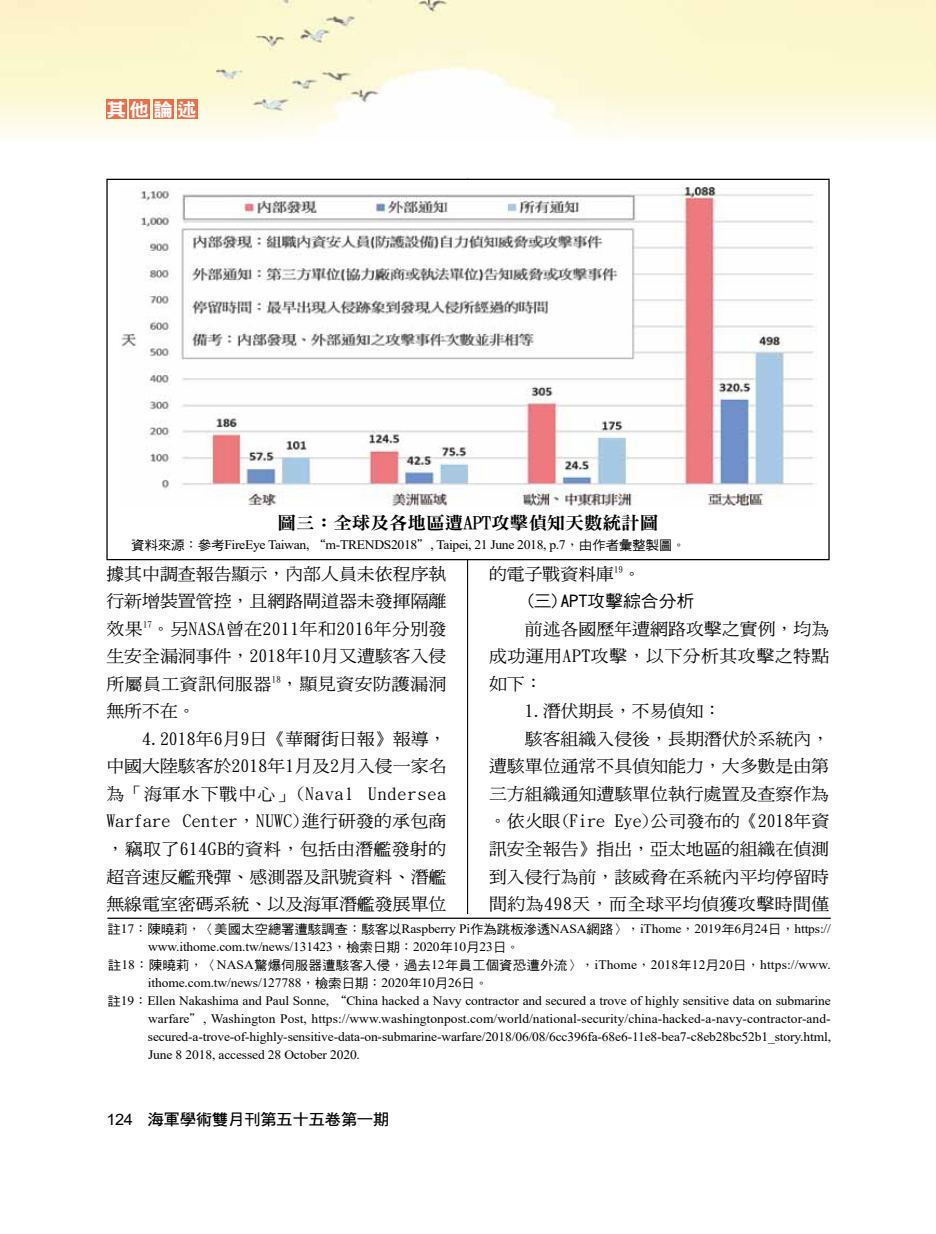
<style>
.page{position:relative;width:936px;height:1234px;background:#fff}
.page>*{position:absolute;margin:0;border:0;box-sizing:border-box;transform-origin:0 0}
.t1{font:18.6px "DFN Hei XB HK BF";color:#fff;scale:1.05 1}
.t2{font:17.7px "DFN Ming XB HK BF";color:#000;scale:1.05 1}
.t3{font:16.95px/27.5px "DF Ming Md HK BF";color:#000;text-align:justify;scale:1.05 1}
.t4{font:16.95px "DF Ming Md HK BF";letter-spacing:.03em;color:#000;scale:1.05 1}
.t5{font:16.95px "DF Hei Md HK BF";color:#000;scale:1.05 1}
.t6{font:15.6px "DF Hei Bd HK BF";letter-spacing:-.025em;color:#000;scale:1.05 1}
.t7{font:13.05px "Times New Roman";letter-spacing:-.025em;color:#000;scale:1.05 1}
.t8{font:12.9px "Times New Roman";letter-spacing:-.01em;color:#000;scale:1.05 1}
.t9{font:12.9px "Times New Roman";letter-spacing:.01em;color:#000;scale:1.05 1}
.s1{font-family:"DF Hei Md HK BF"}
.s2{font-family:"DF Kai Shu SB Estd BF"}
.s3{font-family:"Arial"}
</style>
<div class="page">
<img style="left:0;top:0;width:935px;height:137px">
<hr style="left:467px;top:179px;width:1px;height:871px;background:#000">
<div style="left:106px;top:99px;width:20px;height:20px;background:#ed6d46"></div>
<div style="left:130px;top:99px;width:20px;height:20px;background:#ed6d46"></div>
<div style="left:153px;top:99px;width:21px;height:20px;background:#ed6d46"></div>
<div style="left:177px;top:99px;width:20px;height:20px;background:#ed6d46"></div>
<img style="left:121px;top:187px;width:695px;height:319px">
<div style="left:107px;top:913px;width:723px;height:151px;background:#fff"></div>
<hr style="left:107px;top:917px;width:723px;height:1px;background:#000">
<h1 class="t1" style="left:106px;top:100px;width:88px">其他論述</h1>
<h2 class="t2" style="left:277px;top:514px;width:364px">圖三：全球及各地區遭APT攻擊偵知天數統計圖</h2>
<p class="t7" style="left:131px;top:535px;width:530px"><span class="s1">資料來源</span><span class="s2">：</span><span class="s1">參考</span>FireEye Taiwan, <span class="s2">“</span>m-TRENDS2018<span class="s2">＂</span>, Taipei, 21 June 2018, p.7<span class="s2">，</span><span class="s1">由作者彙整製圖</span><span class="s2">。</span></p>
<h3 class="t3" style="left:106px;top:559px;width:325px">據其中調查報告顯示，內部人員未依程序執行新增裝置管控，且網路閘道器未發揮隔離效果<sup>17</sup>。另NASA曾在2011年和2016年分別發生安全漏洞事件，2018年10月又遭駭客入侵所屬員工資訊伺服器<sup>18</sup>，顯見資安防護漏洞無所不在。</h3>
<h3 class="t3" style="left:106px;top:724px;width:325px;text-indent:36px">4.2018年6月9日《華爾街日報》報導，中國大陸駭客於2018年1月及2月入侵一家名為「海軍水下戰中心」(Naval Undersea Warfare Center，NUWC)進行研發的承包商，竊取了614GB的資料，包括由潛艦發射的超音速反艦飛彈、感測器及訊號資料、潛艦無線電室密碼系統、以及海軍潛艦發展單位</h3>
<h3 class="t3" style="left:489px;top:559px;width:146px">的電子戰資料庫<sup>19</sup>。</h3>
<h3 class="t5" style="left:524px;top:592px;width:163px">(三)APT攻擊綜合分析</h3>
<h3 class="t3" style="left:524px;top:614px;width:291px">前述各國歷年遭網路攻擊之實例，均為</h3>
<h3 class="t4" style="left:489px;top:647px;width:325px">成功運用APT攻擊，以下分析其攻擊之特點</h3>
<h3 class="t3" style="left:489px;top:669px;width:52px">如下：</h3>
<h3 class="t3" style="left:524px;top:697px;width:188px">1.潛伏期長，不易偵知：</h3>
<h3 class="t3" style="left:524px;top:724px;width:291px">駭客組織入侵後，長期潛伏於系統內，</h3>
<h3 class="t3" style="left:489px;top:752px;width:325px">遭駭單位通常不具偵知能力，大多數是由第</h3>
<h3 class="t3" style="left:489px;top:779px;width:325px">三方組織通知遭駭單位執行處置及查察作為</h3>
<h3 class="t3" style="left:489px;top:807px;width:325px">。依火眼(Fire Eye)公司發布的《2018年資</h3>
<h3 class="t3" style="left:489px;top:835px;width:325px">訊安全報告》指出，亞太地區的組織在偵測</h3>
<h3 class="t3" style="left:489px;top:862px;width:325px">到入侵行為前，該威脅在系統內平均停留時</h3>
<h3 class="t4" style="left:489px;top:895px;width:325px">間約為498天，而全球平均偵獲攻擊時間僅</h3>
<p class="t8" style="left:107px;top:919px;width:690px"><span class="s1">註</span>17<span class="s2">：</span><span class="s1">陳曉莉</span><span class="s2">，〈</span><span class="s1">美國太空總署遭駭調查</span><span class="s2">：</span><span class="s1">駭客以</span>Raspberry Pi<span class="s1">作為跳板滲透</span>NASA<span class="s1">網路</span><span class="s2">〉，</span>iThome<span class="s2">，</span>2019<span class="s1">年</span>6<span class="s1">月</span>24<span class="s1">日</span><span class="s2">，</span>https://</p>
<p class="t8" style="left:148px;top:937px;width:355px">www.ithome.com.tw/news/131423<span class="s2">，</span><span class="s1">檢索日期</span><span class="s2">：</span>2020<span class="s1">年</span>10<span class="s1">月</span>23<span class="s1">日</span><span class="s2">。</span></p>
<p class="t9" style="left:108px;top:955px;width:690px"><span class="s1">註</span>18<span class="s2">：</span><span class="s1">陳曉莉</span><span class="s2">，〈</span>NASA<span class="s1">驚爆伺服器遭駭客入侵</span><span class="s2">，</span><span class="s1">過去</span>12<span class="s1">年員工個資恐遭外流</span><span class="s2">〉，</span>iThome<span class="s2">，</span>2018<span class="s1">年</span>12<span class="s1">月</span>20<span class="s1">日</span><span class="s2">，</span>https://www.</p>
<p class="t8" style="left:148px;top:973px;width:325px">ithome.com.tw/news/127788<span class="s2">，</span><span class="s1">檢索日期</span><span class="s2">：</span>2020<span class="s1">年</span>10<span class="s1">月</span>26<span class="s1">日</span><span class="s2">。</span></p>
<p class="t8" style="left:107px;top:991px;width:690px"><span class="s1">註</span>19<span class="s2">：</span>Ellen Nakashima and Paul Sonne, <span class="s2">“</span>China hacked a Navy contractor and secured a trove of highly sensitive data on submarine</p>
<p class="t8" style="left:148px;top:1009px;width:651px">warfare<span class="s2">＂</span>, Washington Post, https://www.washingtonpost.com/world/national-security/china-hacked-a-navy-contractor-and-</p>
<p class="t8" style="left:148px;top:1027px;width:652px">secured-a-trove-of-highly-sensitive-data-on-submarine-warfare/2018/06/08/6cc396fa-68e6-11e8-bea7-c8eb28bc52b1_story.html,</p>
<p class="t8" style="left:148px;top:1045px;width:203px">June 8 2018, accessed 28 October 2020.</p>
<p class="t6" style="left:106px;top:1111px;width:271px"><span class="s3">124</span> 海軍學術雙月刊第五十五卷第一期</p>
</div>
